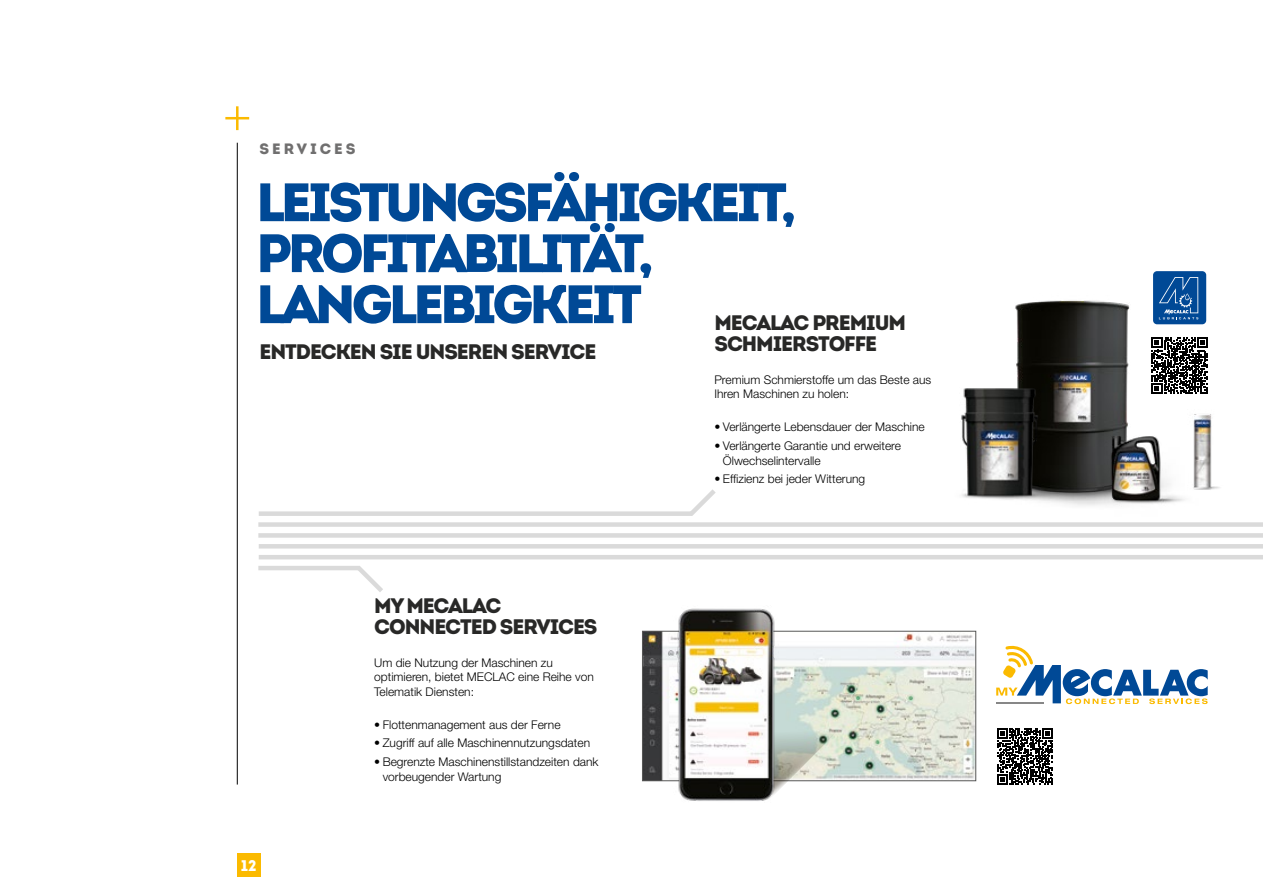
<style>
.page{position:relative;width:1263px;height:893px;background:#fff}
.page>*{position:absolute;margin:0;border:0;box-sizing:border-box;transform-origin:0 0}
.t1{font:900 54px/51px "Intro";letter-spacing:-.075em;color:#004996}
.t2{font:900 21px/21px "Intro";letter-spacing:-.05em;color:#282827}
.t3{font:900 15.45px "Intro";color:#fff}
.t4{font:900 15px "Intro";letter-spacing:.2em;color:#706f6f}
.t5{font:300 12px/14.4px "Helvetica Neue LT Pro";color:#000}
</style>
<div class="page">
<div style="left:237px;top:853px;width:23px;height:23px;background:#fbba00"></div>
<svg style="left:225px;top:106px;width:24px;height:24px"></svg>
<hr style="left:237px;top:143px;width:1px;height:641px;background:#000">
<img style="left:1015px;top:286px;width:193px;height:220px">
<img style="left:1086px;top:417px;width:122px;height:89px">
<img style="left:961px;top:369px;width:112px;height:137px">
<img style="left:1178px;top:410px;width:42px;height:83px">
<div style="left:259px;top:511px;width:433px;height:5px;background:#dadada"></div>
<svg style="left:684px;top:489px;width:32px;height:27px"></svg>
<div style="left:258px;top:522px;width:1005px;height:5px;background:#dadada"></div>
<div style="left:258px;top:533px;width:1005px;height:5px;background:#dadada"></div>
<div style="left:259px;top:544px;width:1004px;height:5px;background:#dadada"></div>
<hr style="left:259px;top:555px;width:1004px;height:4px;background:#dadada">
<hr style="left:258px;top:566px;width:102px;height:4px;background:#dadada">
<svg style="left:352px;top:566px;width:31px;height:26px"></svg>
<svg style="left:997px;top:728px;width:56px;height:56px"></svg>
<svg style="left:996px;top:645px;width:212px;height:59px"></svg>
<div style="left:1153px;top:271px;width:53px;height:53px;background:#004996;border-radius:4px"></div>
<svg style="left:1159px;top:277px;width:39px;height:42px"></svg>
<svg style="left:1152px;top:338px;width:55px;height:56px"></svg>
<img style="left:644px;top:633px;width:330px;height:146px">
<div style="left:642px;top:631px;width:334px;height:150px;border:1px solid #575756"></div>
<img style="left:671px;top:701px;width:190px;height:89px">
<img style="left:673px;top:608px;width:105px;height:193px">
<p class="t4" style="left:259px;top:139px;width:98px">SERVICES</p>
<h1 class="t1" style="left:256px;top:176px;width:542px">LEISTUNGSFÄHIGKEIT,<br>PROFITABILITÄT,<br>LANGLEBIGKEIT</h1>
<h2 class="t2" style="left:259px;top:341px;width:338px">ENTDECKEN SIE UNSEREN SERVICE</h2>
<h2 class="t2" style="left:714px;top:312px;width:193px">MECALAC PREMIUM<br>SCHMIERSTOFFE</h2>
<p class="t5" style="left:714px;top:372px;width:218px">Premium Schmierstoffe um das Beste aus<br>Ihren Maschinen zu holen:</p>
<p class="t5" style="left:714px;top:420px;width:212px">• Verlängerte Lebensdauer der Maschine</p>
<p class="t5" style="left:723px;top:438px;width:180px;text-indent:-9px">• Verlängerte Garantie und erweitere<br>Ölwechselintervalle</p>
<p class="t5" style="left:714px;top:471px;width:152px">• Effizienz bei jeder Witterung</p>
<p class="t3" style="left:241px;top:855px;width:17px">12</p>
<h2 class="t2" style="left:374px;top:595px;width:225px">MY MECALAC<br>CONNECTED SERVICES</h2>
<p class="t5" style="left:374px;top:655px;width:221px">Um die Nutzung der Maschinen zu optimieren, bietet MECLAC eine Reihe von<br>Telematik Diensten:</p>
<p class="t5" style="left:374px;top:717px;width:188px">• Flottenmanagement aus der Ferne</p>
<p class="t5" style="left:374px;top:736px;width:217px">• Zugriff auf alle Maschinennutzungsdaten</p>
<p class="t5" style="left:383px;top:754px;width:217px;text-indent:-9px">• Begrenzte Maschinenstillstandzeiten dank vorbeugender Wartung</p>
</div>
